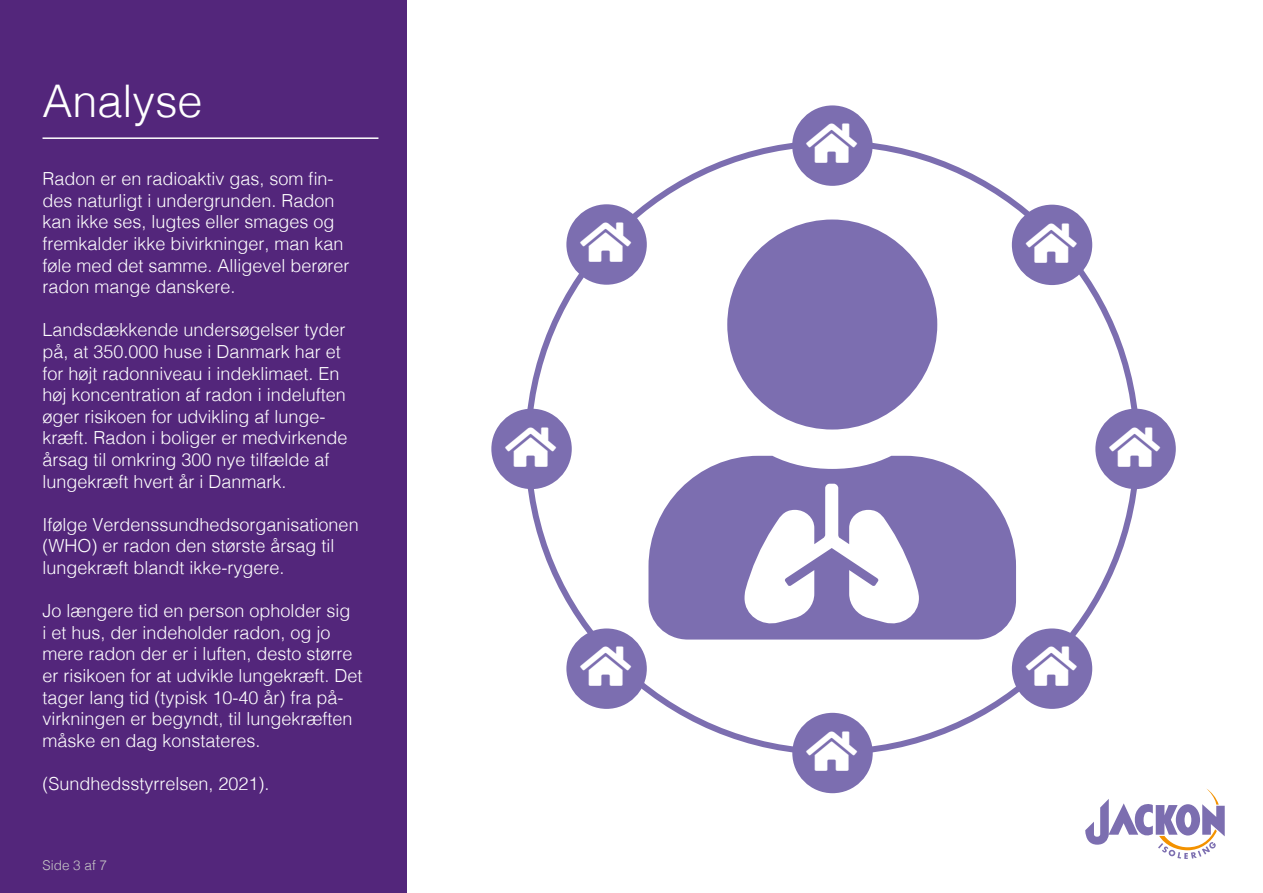
<style>
.page{position:relative;width:1263px;height:893px;background:#fff}
.page>*{position:absolute;margin:0;border:0;box-sizing:border-box;transform-origin:0 0}
.t1{font:300 45px "Helvetica";color:#fff}
.t2{font:300 18px/21.6px "Helvetica";color:#fff}
.t3{font:300 13.5px "Helvetica";color:#c7c7c7}
</style>
<div class="page">
<svg style="left:1085px;top:788px;width:140px;height:71px"></svg>
<div style="left:0;top:0;width:407px;height:893px;background:#53267b"></div>
<hr style="left:43px;top:137px;width:335px;height:2px;background:#fff">
<div style="left:792px;top:105px;width:81px;height:81px;background:#7c6eb0;border-radius:50%"></div>
<div style="left:1095px;top:409px;width:81px;height:80px;background:#7c6eb0;border-radius:50%"></div>
<div style="left:792px;top:713px;width:81px;height:80px;background:#7c6eb0;border-radius:50%"></div>
<div style="left:491px;top:409px;width:81px;height:80px;background:#7c6eb0;border-radius:50%"></div>
<div style="left:566px;top:204px;width:81px;height:81px;background:#7c6eb0;border-radius:50%"></div>
<div style="left:566px;top:628px;width:81px;height:81px;background:#7c6eb0;border-radius:50%"></div>
<div style="left:1012px;top:628px;width:80px;height:81px;background:#7c6eb0;border-radius:50%"></div>
<div style="left:1012px;top:205px;width:80px;height:80px;background:#7c6eb0;border-radius:50%"></div>
<h1 class="t1" style="left:43px;top:63px;width:162px">Analyse</h1>
<p class="t2" style="left:43px;top:167px;width:309px">Radon er en radioaktiv gas, som fin&shy;des naturligt i undergrunden. Radon kan ikke ses, lugtes eller smages og fremkalder ikke bivirkninger, man kan føle med det samme. Alligevel berører radon mange danskere.</p>
<p class="t2" style="left:43px;top:318px;width:307px">Landsdækkende undersøgelser tyder på, at 350.000 huse i Danmark har et for højt radonniveau i indeklimaet. En høj koncentration af radon i indeluften øger risikoen for udvikling af lunge&shy;kræft. Radon i boliger er medvirkende årsag til omkring 300 nye tilfælde af lungekræft hvert år i Danmark.</p>
<p class="t2" style="left:43px;top:512px;width:318px">Ifølge Verdenssundhedsorganisationen (WHO) er radon den største årsag til lungekræft blandt ikke-rygere.</p>
<p class="t2" style="left:43px;top:599px;width:322px">Jo længere tid en person opholder sig<br>i et hus, der indeholder radon, og jo mere radon der er i luften, desto større er risikoen for at udvikle lungekræft. Det tager lang tid (typisk 10-40 år) fra på&shy;virkningen er begyndt, til lungekræften måske en dag konstateres.</p>
<p class="t2" style="left:43px;top:771px;width:229px">(Sundhedsstyrrelsen, 2021).</p>
<p class="t3" style="left:43px;top:853px;width:66px">Side 3 af 7</p>
</div>
